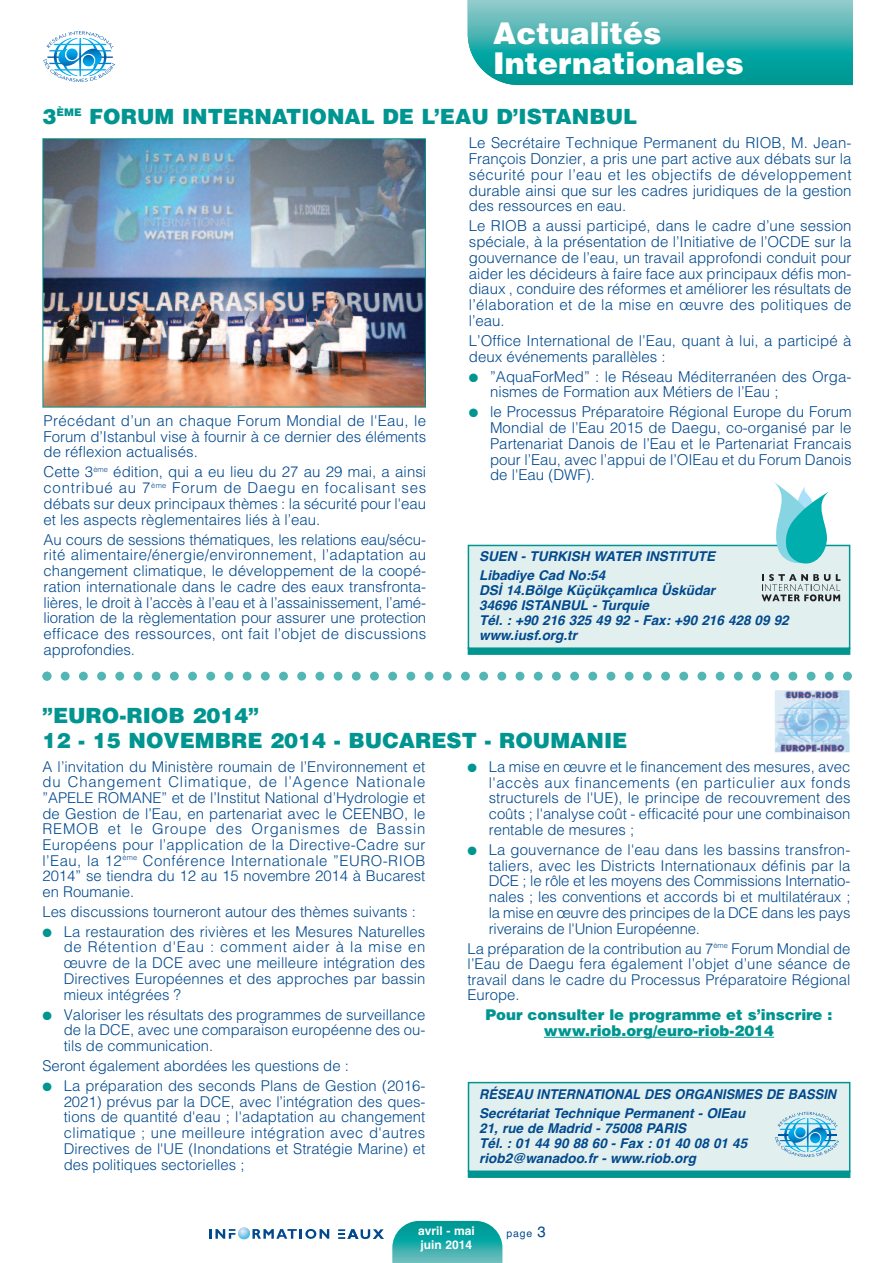
<style>
.page{position:relative;width:893px;height:1263px;background:#fff}
.page>*{position:absolute;margin:0;border:0;box-sizing:border-box;transform-origin:0 0}
.t1{font:900 30px/30px "Helvetica";color:#fff}
.t2{font:900 21px/25.2px "Helvetica";color:#009590}
.t3{font:300 15px/15.8px "Helvetica";color:#01498e;text-align:justify}
.t4{font:300 14.85px/15.8px "Helvetica";color:#01498e;text-align:justify}
.t5{font:900 14.85px/15.6px "Helvetica";color:#009590;text-align:center}
.t6{font:italic 700 13.5px/15px "Helvetica";color:#01498e}
.t7{font:italic 700 13.5px/19.2px "Helvetica";color:#01498e;scale:.95 1}
.t8{font:700 12px "Helvetica";color:#fff}
.t9{font:10.5px "Helvetica";color:#01498e}
.s1{color:#009590}
.s2{font-size:15px}
</style>
<div class="page">
<svg style="left:468px;top:0;width:385px;height:85px;background:#3ab0ae"></svg>
<svg style="left:338px;top:1229px;width:46px;height:10px"></svg>
<svg style="left:209px;top:1227px;width:120px;height:12px"></svg>
<svg style="left:392px;top:1221px;width:110px;height:42px;background:#34b0ad"></svg>
<svg style="left:43px;top:31px;width:72px;height:51px"></svg>
<div style="left:468px;top:647px;width:382px;height:8px;background:#009590"></div>
<div style="left:469px;top:546px;width:380px;height:101px;background:#e1f0ef"></div>
<div style="left:468px;top:545px;width:382px;height:104px;border:2px solid #009590"></div>
<svg style="left:761px;top:482px;width:79px;height:119px"></svg>
<hr style="left:544px;top:1037px;width:230px;height:1px;background:#009590">
<svg style="left:42px;top:672px;width:810px;height:9px"></svg>
<div style="left:468px;top:1170px;width:382px;height:8px;background:#009590"></div>
<div style="left:469px;top:1083px;width:380px;height:87px;background:#e1f0ef"></div>
<div style="left:468px;top:1082px;width:382px;height:90px;border:2px solid #009590"></div>
<svg style="left:775px;top:1112px;width:64px;height:45px"></svg>
<img style="left:45px;top:140px;width:379px;height:265px">
<div style="left:43px;top:138px;width:383px;height:269px;border:1px solid #009590"></div>
<img style="left:776px;top:691px;width:72px;height:60px">
<div style="left:774px;top:689px;width:76px;height:64px;border:1px solid #fff"></div>
<h1 class="t1" style="left:493px;top:19px;width:252px">Actualités<br>Internationales</h1>
<h2 class="t2" style="left:43px;top:104px;width:596px">3<sup>ÈME</sup> FORUM INTERNATIONAL DE L’EAU D’ISTANBUL</h2>
<p class="t3" style="left:44px;top:411px;width:384px">Précédant d’un an chaque Forum Mondial de l'Eau, le Forum d’Istanbul vise à fournir à ce dernier des éléments de réflexion actualisés.</p>
<p class="t3" style="left:44px;top:463px;width:384px">Cette 3<sup>ème</sup> édition, qui a eu lieu du 27 au 29 mai, a ainsi contribué au 7<sup>ème</sup> Forum de Daegu en focalisant ses débats sur deux principaux thèmes : la sécurité pour l'eau et les aspects règlementaires liés à l’eau.</p>
<p class="t3" style="left:44px;top:530px;width:384px">Au cours de sessions thématiques, les relations eau/sécu&shy;rité alimentaire/énergie/environnement, l’adaptation au changement climatique, le développement de la coopé&shy;ration internationale dans le cadre des eaux transfronta&shy;lières, le droit à l’accès à l’eau et à l’assainissement, l’amé&shy;lioration de la règlementation pour assurer une protection efficace des ressources, ont fait l’objet de discussions approfondies.</p>
<p class="t3" style="left:469px;top:134px;width:384px">Le Secrétaire Technique Permanent du RIOB, M. Jean-François Donzier, a pris une part active aux débats sur la sécurité pour l’eau et les objectifs de développement durable ainsi que sur les cadres juridiques de la gestion des ressources en eau.</p>
<p class="t3" style="left:469px;top:217px;width:384px">Le RIOB a aussi participé, dans le cadre d’une session spéciale, à la présentation de l’Initiative de l’OCDE sur la gouvernance de l’eau, un travail approfondi conduit pour aider les décideurs à faire face aux principaux défis mon&shy;diaux , conduire des réformes et améliorer les résultats de l’élaboration et de la mise en œuvre des politiques de l’eau.</p>
<p class="t3" style="left:469px;top:332px;width:384px">L’Office International de l’Eau, quant à lui, a participé à deux événements parallèles :</p>
<p class="t3" style="left:490px;top:367px;width:363px;text-indent:-21px"><span class="s1">●</span> ”AquaForMed” : le Réseau Méditerranéen des Orga&shy;nismes de Formation aux Métiers de l’Eau ;</p>
<p class="t3" style="left:490px;top:403px;width:363px;text-indent:-21px"><span class="s1">●</span> le Processus Préparatoire Régional Europe du Forum Mondial de l’Eau 2015 de Daegu, co-organisé par le Partenariat Danois de l’Eau et le Partenariat Francais pour l’Eau, avec l’appui de l’OIEau et du Forum Danois de l'Eau (DWF).</p>
<p class="t6" style="left:479px;top:547px;width:238px;line-height:19.2px">SUEN - TURkISh WATER INSTITUTE<br>Libadiye Cad No:54</p>
<p class="t6" style="left:479px;top:583px;width:311px">DSİ 14.Bölge küçükçamlıca Üsküdar<br>34696 ISTANBUL - Turquie<br>Tél. : +90 216 325 49 92 - Fax: +90 216 428 09 92 www.iusf.org.tr</p>
<h2 class="t2" style="left:43px;top:703px;width:586px">”EURO-RIOB 2014”<br>12 - 15 NOVEMBRE 2014 - BUCAREST - ROUMANIE</h2>
<p class="t4" style="left:42px;top:758px;width:384px">A l’invitation du Ministère roumain de l’Environnement et du Changement Climatique, de l’Agence Nationale ”APELE ROMANE” et de l’Institut National d’Hydrologie et de Gestion de l’Eau, en partenariat avec le CEENBO, le REMOB et le Groupe des Organismes de Bassin Européens pour l’application de la Directive-Cadre sur l’Eau, la 12<sup>ème</sup> Conférence Internationale ”EURO-RIOB 2014” se tiendra du 12 au 15 novembre 2014 à Bucarest en Roumanie.</p>
<p class="t4" style="left:42px;top:902px;width:375px">Les discussions tourneront autour des thèmes suivants :</p>
<p class="t4" style="left:64px;top:922px;width:363px;text-indent:-21px"><span class="s1">●</span> La restauration des rivières et les Mesures Naturelles de Rétention d'Eau : comment aider à la mise en œuvre de la DCE avec une meilleure intégration des Directives Européennes et des approches par bassin mieux intégrées ?</p>
<p class="t4" style="left:64px;top:1005px;width:363px;text-indent:-21px"><span class="s1">●</span> Valoriser les résultats des programmes de surveillance de la DCE, avec une comparaison européenne des ou&shy;tils de communication.</p>
<p class="t4" style="left:42px;top:1057px;width:308px">Seront également abordées les questions de :</p>
<p class="t4" style="left:64px;top:1077px;width:363px;text-indent:-21px"><span class="s1">●</span> La préparation des seconds Plans de Gestion (2016- 2021) prévus par la DCE, avec l’intégration des ques&shy;tions de quantité d'eau ; l'adaptation au changement climatique ; une meilleure intégration avec d'autres Directives de l'UE (Inondations et Stratégie Marine) et des politiques sectorielles ;</p>
<p class="t4" style="left:489px;top:758px;width:363px;text-indent:-21px"><span class="s1">●</span> La mise en œuvre et le financement des mesures, avec l'accès aux financements (en particulier aux fonds structurels de l'UE), le principe de recouvrement des coûts ; l'analyse coût - efficacité pour une combinaison rentable de mesures ;</p>
<p class="t4" style="left:489px;top:841px;width:363px;text-indent:-21px"><span class="s1">●</span> La gouvernance de l'eau dans les bassins transfron&shy;taliers, avec les Districts Internationaux définis par la DCE ; le rôle et les moyens des Commissions Internatio&shy;nales ; les conventions et accords bi et multilatéraux ; la mise en œuvre des principes de la DCE dans les pays riverains de l'Union Européenne.</p>
<p class="t4" style="left:467px;top:939px;width:384px">La préparation de la contribution au 7<sup>ème</sup> Forum Mondial de l’Eau de Daegu fera également l’objet d’une séance de travail dans le cadre du Processus Préparatoire Régional Europe.</p>
<p class="t5" style="left:486px;top:1007px;width:348px">Pour consulter le programme et s’inscrire : www.riob.org/euro-riob-2014</p>
<p class="t7" style="left:479px;top:1084px;width:377px">RÉSEAU INTERNATIONAL DES ORGANISMES DE BASSIN<br>Secrétariat Technique Permanent - OIEau</p>
<p class="t6" style="left:479px;top:1121px;width:269px">21, rue de Madrid - 75008 PARIS<br>Tél. : 01 44 90 88 60 - Fax : 01 40 08 01 45 riob2@wanadoo.fr - www.riob.org</p>
<p class="t8" style="left:418px;top:1223px;width:58px">avril - mai</p>
<p class="t9" style="left:506px;top:1227px;width:41px">page <span class="s2">3</span></p>
<p class="t8" style="left:421px;top:1238px;width:53px">juin 2014</p>
</div>
